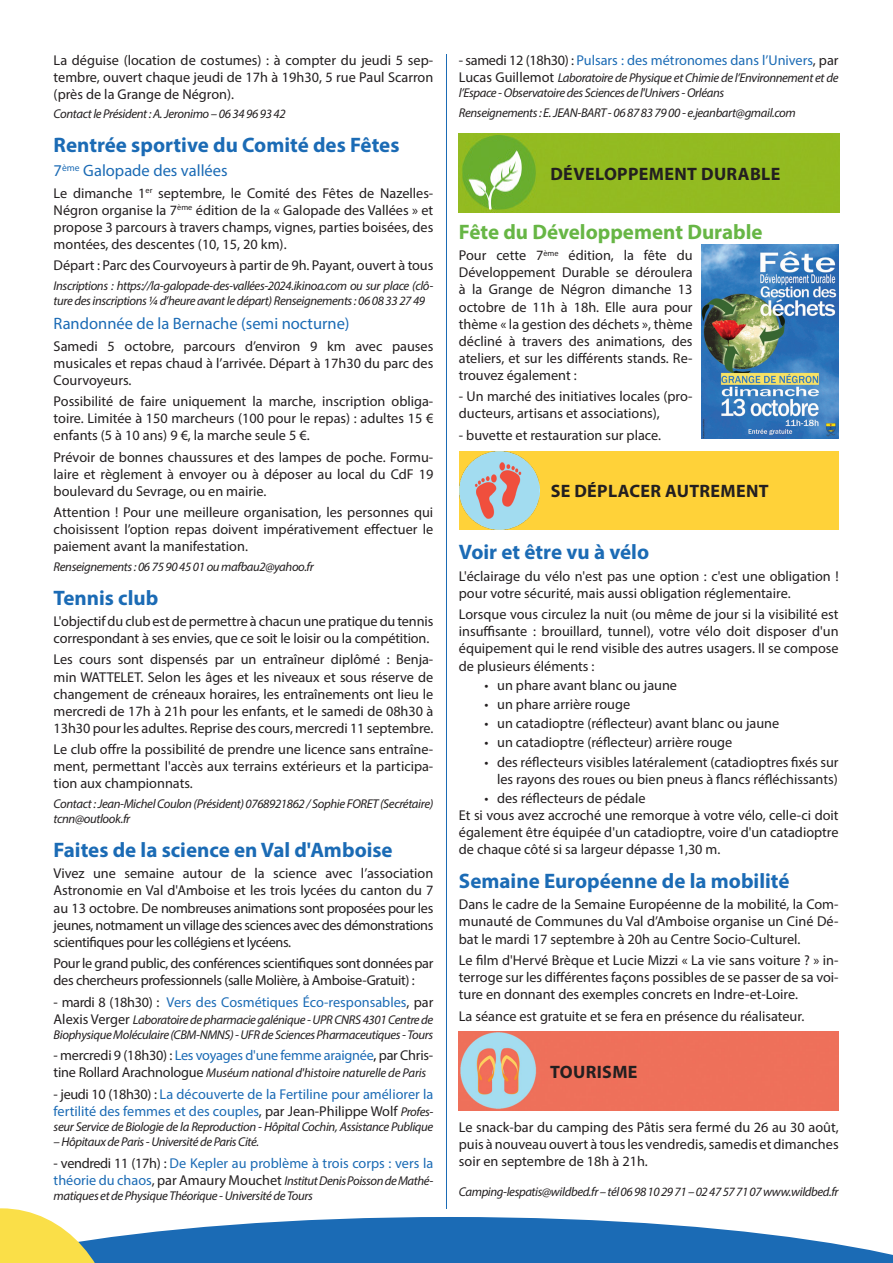
<style>
.page{position:relative;width:893px;height:1263px;background:#fff}
.page>*{position:absolute;margin:0;border:0;box-sizing:border-box;transform-origin:0 0}
.Titre_bleu{font:700 21px "Myriad Pro";color:#1b6bb5}
.Texte{font:700 21px "Myriad Pro";color:#67b645}
.Titre_rubrique{font:700 18px "Myriad Pro";letter-spacing:.02em;color:#231f20}
.Sous-titre_bleu{font:16.5px "Myriad Pro";color:#1b6bb5}
.Texte-2{font:14.25px/17.1px "Myriad Pro";color:#231f20;text-align:justify}
.Texte-3{font:14.25px/17.1px "Myriad Pro";color:#1b6bb5}
.Texte-4{font:14.25px/17.1px "Myriad Pro";letter-spacing:-.025em;color:#231f20}
.Texte-5{font:italic 12.75px/15.3px "Myriad Pro";letter-spacing:-.03em;color:#231f20}
.Info_italique{font:italic 12.75px/15.3px "Myriad Pro";letter-spacing:-.03em;color:#231f20}
.s1{color:#231f20}
.s2{font-style:normal;font-size:14.25px}
.s3{color:#000}
.s4{font-style:italic;font-size:12.75px;color:#231f20}
.s5{font-style:normal;font-size:14.25px;color:#1b6bb5}
</style>
<div class="page">
<hr style="left:446px;top:54px;width:1px;height:1155px;background:#1b6bb5">
<svg style="left:0;top:1208px;width:893px;height:55px"></svg>
<img style="left:459px;top:134px;width:380px;height:78px">
<div style="left:459px;top:451px;width:380px;height:79px;background:#ffd239"></div>
<img style="left:459px;top:451px;width:81px;height:78px">
<img style="left:459px;top:1032px;width:380px;height:79px">
<img style="left:701px;top:244px;width:138px;height:195px">
<p class="Texte-2" style="left:54px;top:51px;width:381px">La déguise (location de costumes) : à compter du jeudi 5 sep&shy;tembre, ouvert chaque jeudi de 17h à 19h30, 5 rue Paul Scarron (près de la Grange de Négron).</p>
<p class="Info_italique" style="left:54px;top:106px;width:234px">Contact le Président : A. Jeronimo – 06 34 96 93 42</p>
<p class="Titre_bleu" style="left:54px;top:131px;width:347px">Rentrée sportive du Comité des Fêtes</p>
<p class="Sous-titre_bleu" style="left:54px;top:160px;width:176px">7<sup>ème</sup> Galopade des vallées</p>
<p class="Texte-2" style="left:54px;top:184px;width:381px">Le dimanche 1<sup>er</sup> septembre, le Comité des Fêtes de Nazelles-Négron organise la 7<sup>ème</sup> édition de la « Galopade des Vallées » et propose 3 parcours à travers champs, vignes, parties boisées, des montées, des descentes (10, 15, 20 km).</p>
<p class="Texte-2" style="left:54px;top:257px;width:381px">Départ : Parc des Courvoyeurs à partir de 9h. Payant, ouvert à tous</p>
<p class="Info_italique" style="left:54px;top:278px;width:381px">Inscriptions : https://la-galopade-des-vallées-2024.ikinoa.com ou sur place (clô&shy;ture des inscriptions ¼ d’heure avant le départ) Renseignements : 06 08 33 27 49</p>
<p class="Sous-titre_bleu" style="left:54px;top:313px;width:298px">Randonnée de la Bernache (semi nocturne)</p>
<p class="Texte-2" style="left:54px;top:337px;width:381px">Samedi 5 octobre, parcours d’environ 9 km avec pauses musicales et repas chaud à l’arrivée. Départ à 17h30 du parc des Courvoyeurs.</p>
<p class="Texte-2" style="left:54px;top:392px;width:381px">Possibilité de faire uniquement la marche, inscription obliga&shy;toire. Limitée à 150 marcheurs (100 pour le repas) : adultes 15 € enfants (5 à 10 ans) 9 €, la marche seule 5 €.</p>
<p class="Texte-2" style="left:54px;top:448px;width:381px">Prévoir de bonnes chaussures et des lampes de poche. Formu&shy;laire et règlement à envoyer ou à déposer au local du CdF 19 boulevard du Sevrage, ou en mairie.</p>
<p class="Texte-2" style="left:54px;top:504px;width:381px">Attention ! Pour une meilleure organisation, les personnes qui choisissent l’option repas doivent impérativement effectuer le paiement avant la manifestation.</p>
<p class="Info_italique" style="left:54px;top:559px;width:262px">Renseignements : 06 75 90 45 01 ou mafbau2@yahoo.fr</p>
<p class="Titre_bleu" style="left:54px;top:584px;width:106px">Tennis club</p>
<p class="Texte-2" style="left:54px;top:612px;width:381px">L'objectif du club est de permettre à chacun une pratique du tennis correspondant à ses envies, que ce soit le loisir ou la compétition.</p>
<p class="Texte-2" style="left:54px;top:651px;width:381px">Les cours sont dispensés par un entraîneur diplômé : Benja&shy;min WATTELET. Selon les âges et les niveaux et sous réserve de changement de créneaux horaires, les entraînements ont lieu le mercredi de 17h à 21h pour les enfants, et le samedi de 08h30 à 13h30 pour les adultes. Reprise des cours, mercredi 11 septembre.</p>
<p class="Texte-2" style="left:54px;top:741px;width:381px">Le club offre la possibilité de prendre une licence sans entraîne&shy;ment, permettant l'accès aux terrains extérieurs et la participa&shy;tion aux championnats.</p>
<p class="Info_italique" style="left:54px;top:796px;width:381px">Contact : Jean-Michel Coulon (Président) 0768921862 / Sophie FORET (Secrétaire) tcnn@outlook.fr</p>
<p class="Titre_bleu" style="left:54px;top:836px;width:341px">Faites de la science en Val d'Amboise</p>
<p class="Texte-2" style="left:54px;top:865px;width:381px">Vivez une semaine autour de la science avec l’association Astronomie en Val d'Amboise et les trois lycées du canton du 7 au 13 octobre. De nombreuses animations sont proposées pour les jeunes, notmament un village des sciences avec des démonstrations scientifiques pour les collégiens et lycéens.</p>
<p class="Texte-4" style="left:54px;top:954px;width:381px">Pour le grand public, des conférences scientifiques sont données par des chercheurs professionnels (salle Molière, à Amboise-Gratuit) :</p>
<p class="Texte-3" style="left:54px;top:993px;width:381px"><span class="s1">- mardi 8 (18h30) :</span> Vers des Cosmétiques Éco-responsables<span class="s1">, par</span></p>
<p class="Texte-5" style="left:54px;top:1011px;width:381px"><span class="s2">Alexis Verger</span> Laboratoire de pharmacie galénique - UPR CNRS 4301 Centre de<br>Biophysique Moléculaire (CBM-NMNS) - UFR de Sciences Pharmaceutiques - Tours</p>
<p class="Texte-3" style="left:54px;top:1047px;width:381px"><span class="s1">- mercredi 9 (18h30) :</span> Les voyages d'une femme araignée<span class="s3">,</span> <span class="s1">par Chris-</span></p>
<p class="Texte-5" style="left:54px;top:1065px;width:374px"><span class="s2">tine Rollard Arachnologue</span> Muséum national d'histoire naturelle de Paris</p>
<p class="Texte-3" style="left:54px;top:1085px;width:381px"><span class="s1">- jeudi 10 (18h30) :</span> La découverte de la Fertiline pour améliorer la fertilité des femmes et des couples<span class="s1">, par Jean-Philippe Wolf</span> <span class="s4">Profes-</span></p>
<p class="Texte-5" style="left:54px;top:1119px;width:381px">seur Service de Biologie de la Reproduction - Hôpital Cochin, Assistance Publique</p>
<p class="Texte-5" style="left:54px;top:1134px;width:207px">– Hôpitaux de Paris - Université de Paris Cité.</p>
<p class="Texte-3" style="left:54px;top:1154px;width:381px"><span class="s1">- vendredi 11 (17h) :</span> De Kepler au problème à trois corps : vers la</p>
<p class="Texte-5" style="left:54px;top:1173px;width:381px"><span class="s5">théorie du chaos</span><span class="s2">, par Amaury Mouchet</span> Institut Denis Poisson de Mathé&shy;matiques et de Physique Théorique - Université de Tours</p>
<p class="Texte-3" style="left:459px;top:51px;width:381px"><span class="s1">- samedi 12 (18h30) :</span> Pulsars : des métronomes dans l’Univers<span class="s1">, par</span></p>
<p class="Texte-5" style="left:459px;top:70px;width:381px"><span class="s2">Lucas Guillemot</span> Laboratoire de Physique et Chimie de l’Environnement et de l’Espace - Observatoire des Sciences de l'Univers - Orléans</p>
<p class="Texte-5" style="left:459px;top:105px;width:338px">Renseignements : E. JEAN-BART - 06 87 83 79 00 - e.jeanbart@gmail.com</p>
<p class="Titre_rubrique" style="left:550px;top:162px;width:232px">DÉVELOPPEMENT DURABLE</p>
<p class="Texte" style="left:459px;top:218px;width:305px">Fête du Développement Durable</p>
<p class="Texte-2" style="left:459px;top:247px;width:235px">Pour cette 7<sup>ème</sup> édition, la fête du Développement Durable se déroulera à la Grange de Négron dimanche 13 octobre de 11h à 18h. Elle aura pour thème « la gestion des déchets », thème décliné à travers des animations, des ateliers, et sur les différents stands. Re&shy;trouvez également :</p>
<p class="Texte-2" style="left:459px;top:388px;width:235px">- Un marché des initiatives locales (pro&shy;ducteurs, artisans et associations),</p>
<p class="Texte-2" style="left:459px;top:426px;width:204px">- buvette et restauration sur place.</p>
<p class="Titre_rubrique" style="left:551px;top:479px;width:220px">SE DÉPLACER AUTREMENT</p>
<p class="Titre_bleu" style="left:459px;top:539px;width:192px">Voir et être vu à vélo</p>
<p class="Texte-2" style="left:459px;top:567px;width:381px">L'éclairage du vélo n'est pas une option : c'est une obligation ! pour votre sécurité, mais aussi obligation réglementaire.</p>
<p class="Texte-2" style="left:459px;top:606px;width:381px">Lorsque vous circulez la nuit (ou même de jour si la visibilité est insuffisante : brouillard, tunnel), votre vélo doit disposer d'un équipement qui le rend visible des autres usagers. Il se compose de plusieurs éléments :</p>
<p class="Texte-2" style="left:484px;top:676px;width:194px">• un phare avant blanc ou jaune</p>
<p class="Texte-2" style="left:484px;top:695px;width:147px">• un phare arrière rouge</p>
<p class="Texte-2" style="left:484px;top:715px;width:296px">• un catadioptre (réflecteur) avant blanc ou jaune</p>
<p class="Texte-2" style="left:484px;top:734px;width:249px">• un catadioptre (réflecteur) arrière rouge</p>
<p class="Texte-2" style="left:484px;top:753px;width:356px;text-align:right">• des réflecteurs visibles latéralement (catadioptres fixés sur les rayons des roues ou bien pneus à flancs réfléchissants)</p>
<p class="Texte-2" style="left:484px;top:789px;width:163px">• des réflecteurs de pédale</p>
<p class="Texte-2" style="left:459px;top:806px;width:381px">Et si vous avez accroché une remorque à votre vélo, celle-ci doit également être équipée d'un catadioptre, voire d'un catadioptre de chaque côté si sa largeur dépasse 1,30 m.</p>
<p class="Titre_bleu" style="left:459px;top:867px;width:332px">Semaine Européenne de la mobilité</p>
<p class="Texte-2" style="left:459px;top:896px;width:381px">Dans le cadre de la Semaine Européenne de la mobilité, la Com&shy;munauté de Communes du Val d’Amboise organise un Ciné Dé&shy;bat le mardi 17 septembre à 20h au Centre Socio-Culturel.</p>
<p class="Texte-2" style="left:459px;top:951px;width:381px">Le film d'Hervé Brèque et Lucie Mizzi « La vie sans voiture ? » in&shy;terroge sur les différentes façons possibles de se passer de sa voi&shy;ture en donnant des exemples concrets en Indre-et-Loire.</p>
<p class="Texte-2" style="left:459px;top:1007px;width:347px">La séance est gratuite et se fera en présence du réalisateur.</p>
<p class="Titre_rubrique" style="left:550px;top:1060px;width:89px">TOURISME</p>
<p class="Texte-2" style="left:459px;top:1118px;width:381px">Le snack-bar du camping des Pâtis sera fermé du 26 au 30 août, puis à nouveau ouvert à tous les vendredis, samedis et dimanches soir en septembre de 18h à 21h.</p>
<p class="Texte-5" style="left:459px;top:1184px;width:381px">Camping-lespatis@wildbed.fr – tél 06 98 10 29 71 – 02 47 57 71 07 www.wildbed.fr</p>
</div>
